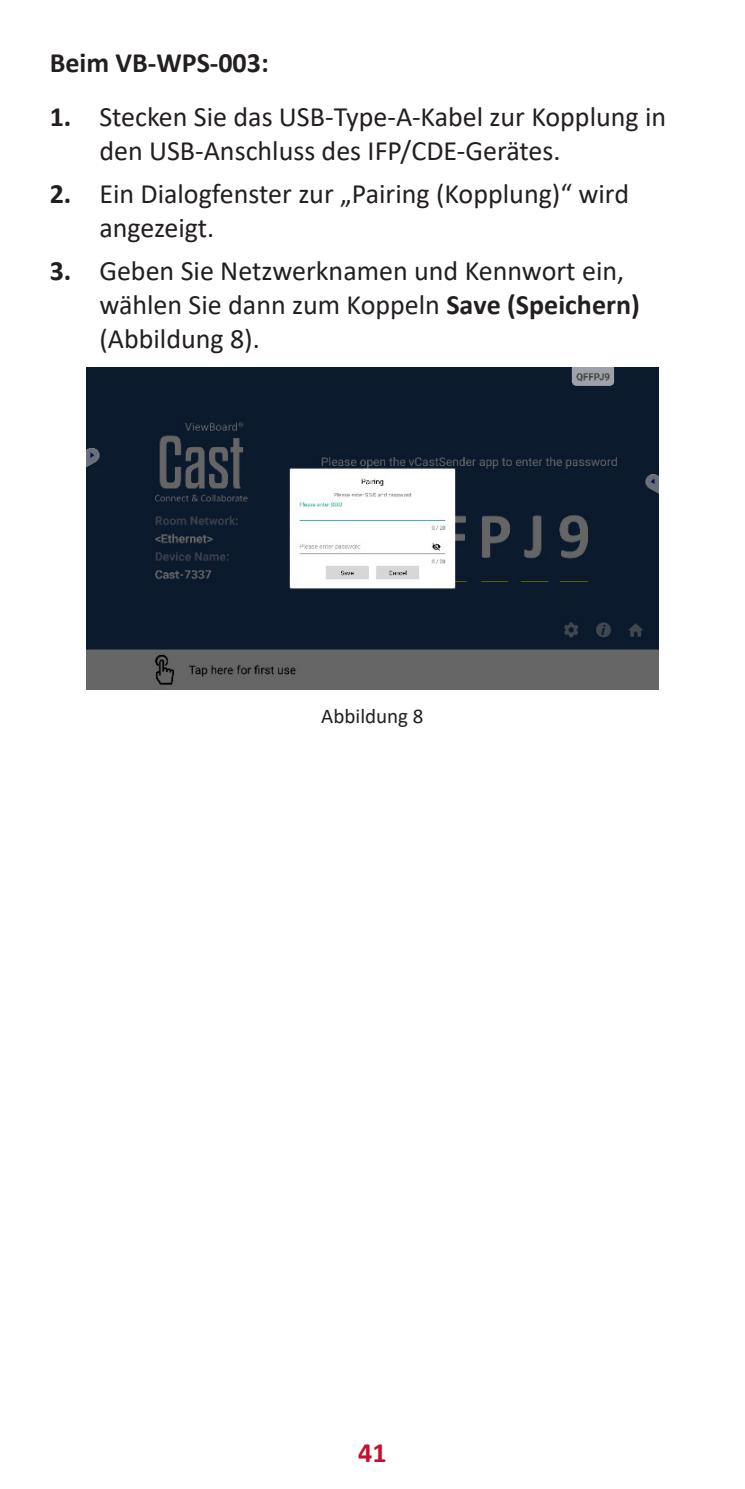
<style>
.page{position:relative;width:745px;height:1489px;background:#fff}
.page>*{position:absolute;margin:0;border:0;box-sizing:border-box;transform-origin:0 0}
.t1{font:28px/33.6px "Calibri";color:#231f20}
.Body{font:700 28px "Calibri";color:#231f20}
.t2{font:700 28px "Calibri";color:#c3102f}
.Body-2{font:21px "Calibri";color:#231f20}
.s1{font-weight:700}
</style>
<div class="page">
<img style="left:86px;top:367px;width:572px;height:322px">
<p class="Body" style="left:50px;top:43px;width:220px">Beim VB-WPS-003:</p>
<p class="t1" style="left:99px;top:99px;width:568px;text-indent:-50px"><span class="s1">1.</span> Stecken Sie das USB-Type-A-Kabel zur Kopplung in den USB-Anschluss des IFP/CDE-Gerätes.</p>
<p class="t1" style="left:99px;top:176px;width:531px;text-indent:-50px"><span class="s1">2.</span> Ein Dialogfenster zur „Pairing (Kopplung)“ wird angezeigt.</p>
<p class="t1" style="left:99px;top:253px;width:541px;text-indent:-50px"><span class="s1">3.</span> Geben Sie Netzwerknamen und Kennwort ein, wählen Sie dann zum Koppeln <span class="s1">Save (Speichern) </span>(Abbildung 8).</p>
<p class="Body-2" style="left:321px;top:701px;width:104px">Abbildung 8</p>
<p class="t2" style="left:358px;top:1432px;width:30px">41</p>
</div>
